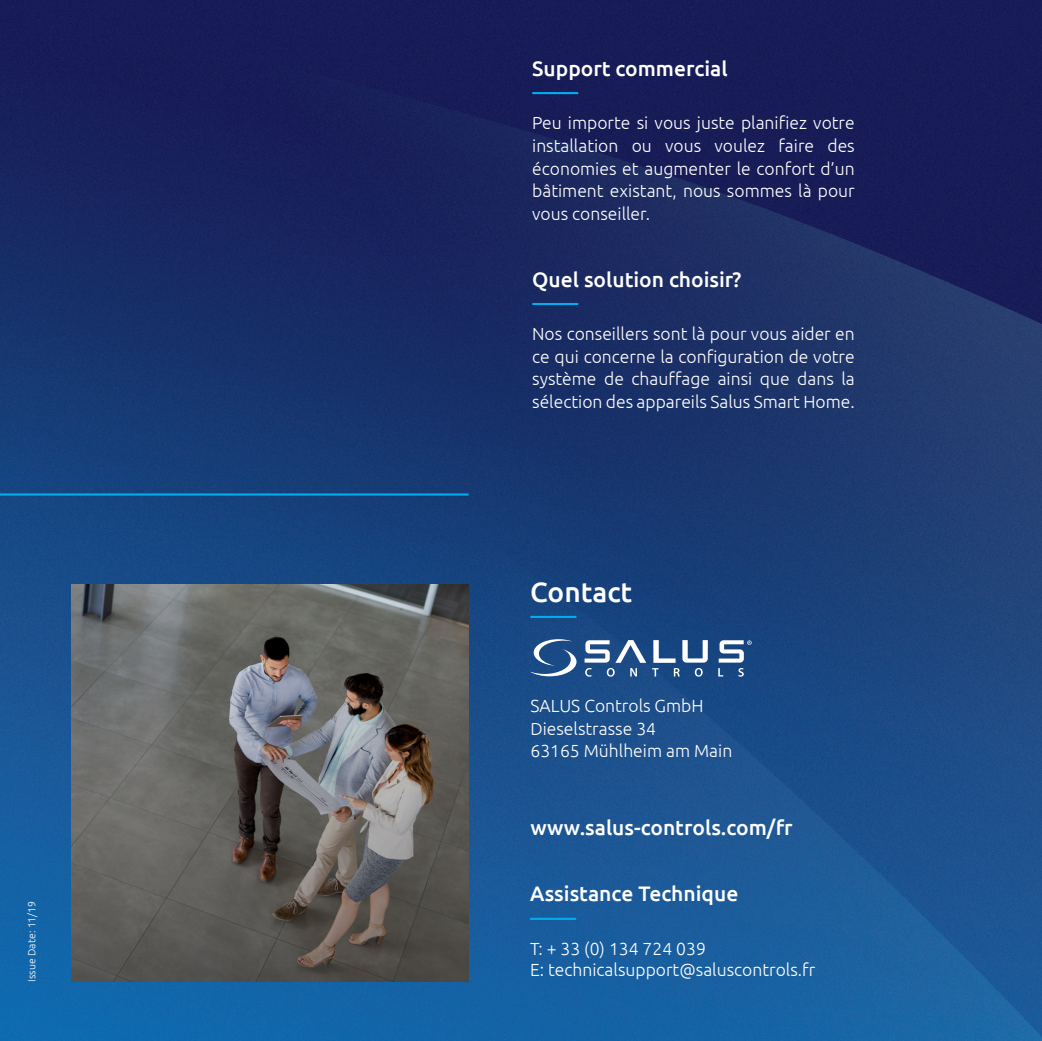
<style>
.page{position:relative;width:1042px;height:1041px;background:#fff}
.page>*{position:absolute;margin:0;border:0;box-sizing:border-box;transform-origin:0 0}
.t1{font:500 28px "Ubuntu";color:#fff}
.t2{font:500 21px "Ubuntu";color:#fff}
.t3{font:300 17.5px/22.8px "Ubuntu";color:#fff;text-align:justify}
.t4{font:300 10.5px "Ubuntu";color:#fff}
</style>
<div class="page">
<img style="left:0;top:0;width:1042px;height:1040px">
<hr style="left:530px;top:917px;width:46px;height:2px;background:#00aeef">
<hr style="left:532px;top:92px;width:46px;height:2px;background:#00aeef">
<hr style="left:532px;top:303px;width:46px;height:2px;background:#00aeef">
<hr style="left:530px;top:615px;width:46px;height:2px;background:#00aeef">
<hr style="left:0;top:493px;width:468px;height:2px;background:#00aeef">
<svg style="left:72px;top:584px;width:396px;height:397px"></svg>
<svg style="left:530px;top:639px;width:46px;height:37px"></svg>
<svg style="left:584px;top:640px;width:62px;height:36px"></svg>
<svg style="left:652px;top:640px;width:56px;height:36px"></svg>
<svg style="left:718px;top:640px;width:33px;height:36px"></svg>
<p class="t4" style="left:25px;top:981px;width:82px;rotate:-90deg">Issue Date: 11/19</p>
<p class="t2" style="left:532px;top:55px;width:197px">Support commercial</p>
<p class="t3" style="left:532px;top:111px;width:324px">Peu importe si vous juste planifiez votre installation ou vous voulez faire des économies et augmenter le confort d’un bâtiment existant, nous sommes là pour vous conseiller.</p>
<p class="t2" style="left:532px;top:265px;width:211px">Quel solution choisir?</p>
<p class="t3" style="left:532px;top:322px;width:324px">Nos conseillers sont là pour vous aider en ce qui concerne la configuration de votre système de chauffage ainsi que dans la sélection des appareils Salus Smart Home.</p>
<p class="t1" style="left:530px;top:574px;width:104px">Contact</p>
<p class="t3" style="left:530px;top:693px;width:175px">SALUS Controls GmbH</p>
<p class="t3" style="left:530px;top:716px;width:127px">Dieselstrasse 34</p>
<p class="t3" style="left:530px;top:739px;width:203px">63165 Mühlheim am Main</p>
<p class="t2" style="left:530px;top:814px;width:264px">www.salus-controls.com/fr</p>
<p class="t2" style="left:530px;top:880px;width:210px">Assistance Technique</p>
<p class="t3" style="left:530px;top:936px;width:177px">T: + 33 (0) 134 724 039</p>
<p class="t3" style="left:530px;top:957px;width:287px">E: technicalsupport@saluscontrols.fr</p>
</div>
